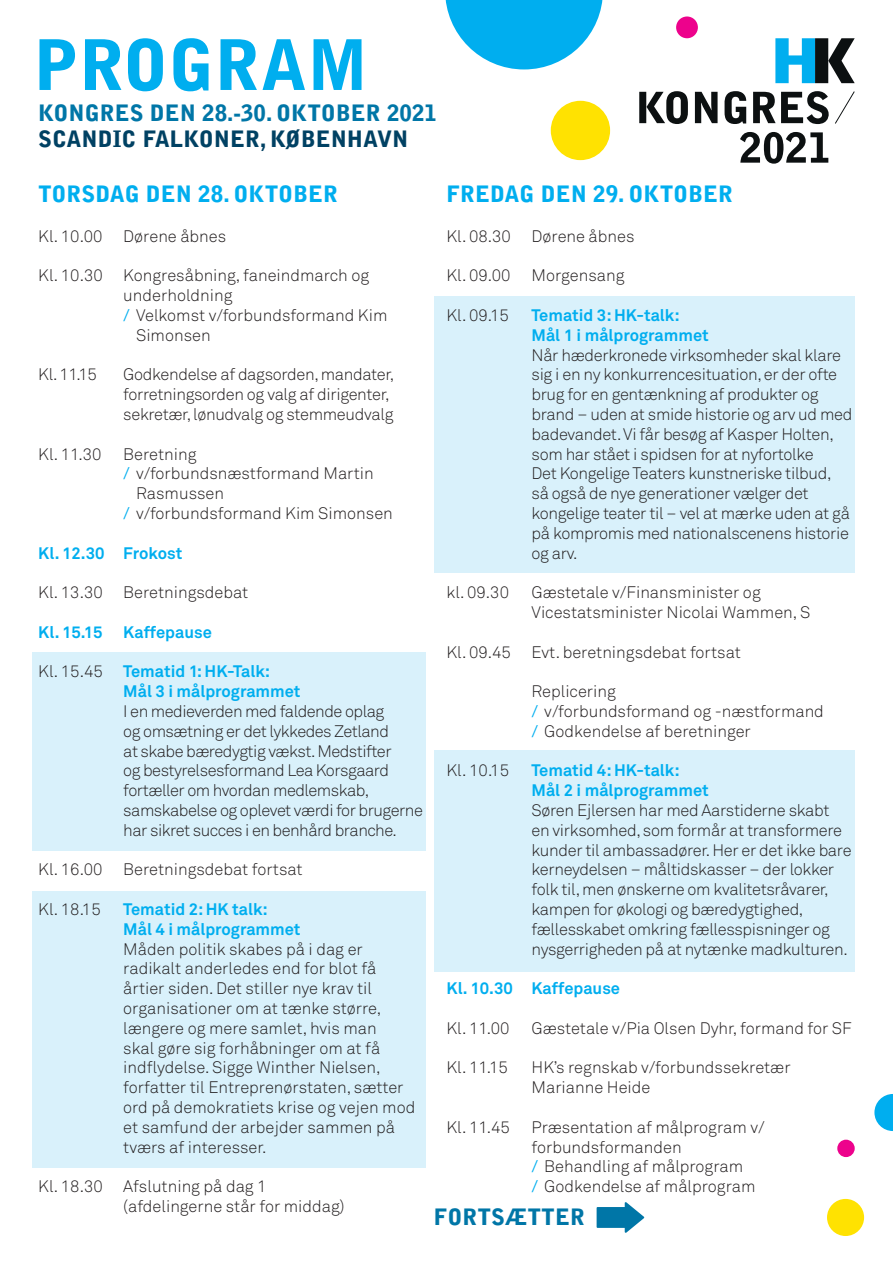
<style>
.page{position:relative;width:893px;height:1263px;background:#fff}
.page>*{position:absolute;margin:0;border:0;box-sizing:border-box;transform-origin:0 0}
.t1{font:900 69.15px "Bell Gothic Std";color:#00aeef}
.t2{font:900 22.5px "Bell Gothic Std";color:#00aeef}
.t3{font:900 22.5px "Bell Gothic Std";color:#0076a7}
.t4{font:900 22.5px "Bell Gothic Std";color:#004163}
.t5{font:16.5px/19.8px "Akkurat Light Pro";letter-spacing:-.02em;color:#231f20}
.t6{font:16.5px/19.8px "Akkurat Light Pro";color:#231f20}
.t7{font:700 16.5px/19.8px "Akkurat Pro";color:#00aeef}
.s1{font-family:"Akkurat Pro";color:#00aeef}
.s2{font-family:"Akkurat Light Pro";font-weight:400;color:#231f20}
</style>
<div class="page">
<svg style="left:835px;top:91px;width:20px;height:33px"></svg>
<svg style="left:639px;top:91px;width:49px;height:33px"></svg>
<svg style="left:695px;top:92px;width:23px;height:31px"></svg>
<svg style="left:725px;top:91px;width:21px;height:33px"></svg>
<svg style="left:753px;top:91px;width:76px;height:33px"></svg>
<svg style="left:775px;top:38px;width:40px;height:45px"></svg>
<div style="left:815px;top:38px;width:13px;height:45px;background:#0c1011"></div>
<svg style="left:828px;top:38px;width:27px;height:45px"></svg>
<svg style="left:740px;top:132px;width:88px;height:31px"></svg>
<div style="left:32px;top:652px;width:393px;height:198px;background:#d9f1fb"></div>
<div style="left:32px;top:891px;width:393px;height:276px;background:#d9f1fb"></div>
<div style="left:434px;top:297px;width:421px;height:276px;background:#d9f1fb"></div>
<div style="left:434px;top:750px;width:421px;height:221px;background:#d9f1fb"></div>
<svg style="left:597px;top:1202px;width:47px;height:31px"></svg>
<svg style="left:445px;top:0;width:158px;height:69px"></svg>
<div style="left:837px;top:1140px;width:18px;height:17px;background:#ed028c;border-radius:50%"></div>
<div style="left:827px;top:1199px;width:37px;height:37px;background:#ffe201;border-radius:50%"></div>
<svg style="left:874px;top:1094px;width:19px;height:37px"></svg>
<div style="left:551px;top:101px;width:59px;height:59px;background:#ffe201;border-radius:50%"></div>
<div style="left:676px;top:16px;width:22px;height:22px;background:#ed028c;border-radius:50%"></div>
<h1 class="t1" style="left:33px;top:25px;width:337px">PROGRAM</h1>
<h2 class="t3" style="left:38px;top:100px;width:400px">KONGRES DEN 28.-30. OKTOBER 2021</h2>
<h2 class="t4" style="left:38px;top:125px;width:372px">SCANDIC FALKONER, KØBENHAVN</h2>
<h2 class="t2" style="left:38px;top:181px;width:301px">TORSDAG DEN 28. OKTOBER</h2>
<p class="t5" style="left:38px;top:226px;width:66px">Kl. 10.00</p>
<p class="t6" style="left:123px;top:226px;width:104px">Dørene åbnes</p>
<p class="t6" style="left:38px;top:266px;width:332px">Kl. 10.30 Kongresåbning, faneindmarch og</p>
<p class="t6" style="left:123px;top:286px;width:111px">underholdning</p>
<p class="t6" style="left:123px;top:306px;width:266px"><span class="s1">/</span> Velkomst v/forbundsformand Kim</p>
<p class="t6" style="left:136px;top:325px;width:76px">Simonsen</p>
<p class="t5" style="left:38px;top:365px;width:60px">Kl. 11.15</p>
<p class="t5" style="left:123px;top:365px;width:272px">Godkendelse af dagsorden, mandater, forretningsorden og valg af dirigenter, sekretær, lønudvalg og stemmeudvalg</p>
<p class="t5" style="left:38px;top:444px;width:65px">Kl. 11.30</p>
<p class="t6" style="left:123px;top:444px;width:75px">Beretning</p>
<p class="t6" style="left:123px;top:464px;width:252px"><span class="s1">/</span> v/forbundsnæstformand Martin</p>
<p class="t6" style="left:136px;top:484px;width:89px">Rasmussen</p>
<p class="t6" style="left:123px;top:504px;width:271px"><span class="s1">/</span> v/forbundsformand Kim Simonsen</p>
<p class="t7" style="left:38px;top:543px;width:146px">Kl. 12.30 Frokost</p>
<p class="t6" style="left:38px;top:583px;width:212px">Kl. 13.30 Beretningsdebat</p>
<p class="t7" style="left:38px;top:622px;width:66px">Kl. 15.15</p>
<p class="t7" style="left:123px;top:622px;width:90px">Kaffepause</p>
<p class="t7" style="left:123px;top:662px;width:179px;text-indent:-85px"><span class="s2">Kl. 15.45</span> Tematid 1: HK-Talk:<br>Mål 3 i målprogrammet</p>
<p class="t5" style="left:123px;top:702px;width:301px">I en medieverden med faldende oplag<br>og omsætning er det lykkedes Zetland<br>at skabe bæredygtig vækst. Medstifter<br>og bestyrelsesformand Lea Korsgaard fortæller om hvordan medlemskab, samskabelse og oplevet værdi for brugerne har sikret succes i en benhård branche.</p>
<p class="t5" style="left:38px;top:860px;width:66px">Kl. 16.00</p>
<p class="t6" style="left:123px;top:860px;width:181px">Beretningsdebat fortsat</p>
<p class="t5" style="left:38px;top:900px;width:64px">Kl. 18.15</p>
<p class="t7" style="left:123px;top:899px;width:179px">Tematid 2: HK talk:<br>Mål 4 i målprogrammet</p>
<p class="t6" style="left:123px;top:939px;width:294px">Måden politik skabes på i dag er radikalt anderledes end for blot få årtier siden. Det stiller nye krav til organisationer om at tænke større, længere og mere samlet, hvis man<br>skal gøre sig forhåbninger om at få indflydelse. Sigge Winther Nielsen, forfatter til Entreprenørstaten, sætter ord på demokratiets krise og vejen mod et samfund der arbejder sammen på tværs af interesser.</p>
<p class="t6" style="left:123px;top:1177px;width:223px;text-indent:-85px">Kl. 18.30 Afslutning på dag 1 (afdelingerne står for middag)</p>
<h2 class="t2" style="left:446px;top:181px;width:288px">FREDAG DEN 29. OKTOBER</h2>
<p class="t6" style="left:446px;top:226px;width:189px">Kl. 08.30 Dørene åbnes</p>
<p class="t5" style="left:446px;top:266px;width:66px">Kl. 09.00</p>
<p class="t6" style="left:531px;top:266px;width:94px">Morgensang</p>
<p class="t5" style="left:446px;top:306px;width:64px">Kl. 09.15</p>
<p class="t7" style="left:531px;top:305px;width:179px">Tematid 3: HK-talk:<br>Mål 1 i målprogrammet</p>
<p class="t5" style="left:531px;top:345px;width:322px">Når hæderkronede virksomheder skal klare sig i en ny konkurrencesituation, er der ofte brug for en gentænkning af produkter og brand – uden at smide historie og arv ud med badevandet. Vi får besøg af Kasper Holten, som har stået i spidsen for at nyfortolke<br>Det Kongelige Teaters kunstneriske tilbud, så også de nye generationer vælger det kongelige teater til – vel at mærke uden at gå på kompromis med nationalscenens historie og arv.</p>
<p class="t5" style="left:446px;top:583px;width:64px">kl. 09.30</p>
<p class="t6" style="left:531px;top:583px;width:280px">Gæstetale v/Finansminister og<br>Vicestatsminister Nicolai Wammen, S</p>
<p class="t6" style="left:446px;top:642px;width:296px">Kl. 09.45 Evt. beretningsdebat fortsat</p>
<p class="t6" style="left:531px;top:682px;width:294px">Replicering<br><span class="s1">/</span> v/forbundsformand og -næstformand <span class="s1">/</span> Godkendelse af beretninger</p>
<p class="t5" style="left:446px;top:761px;width:64px">Kl. 10.15</p>
<p class="t7" style="left:531px;top:761px;width:179px">Tematid 4: HK-talk:<br>Mål 2 i målprogrammet</p>
<p class="t5" style="left:531px;top:801px;width:322px">Søren Ejlersen har med Aarstiderne skabt en virksomhed, som formår at transformere kunder til ambassadører. Her er det ikke bare kerneydelsen – måltidskasser – der lokker folk til, men ønskerne om kvalitetsråvarer, kampen for økologi og bæredygtighed, fællesskabet omkring fællesspisninger og nysgerrigheden på at nytænke madkulturen.</p>
<p class="t7" style="left:446px;top:979px;width:175px">Kl. 10.30 Kaffepause</p>
<p class="t5" style="left:446px;top:1018px;width:65px">Kl. 11.00</p>
<p class="t6" style="left:531px;top:1018px;width:322px">Gæstetale v/Pia Olsen Dyhr, formand for SF</p>
<p class="t5" style="left:446px;top:1058px;width:63px">Kl. 11.15</p>
<p class="t6" style="left:531px;top:1058px;width:261px">HK’s regnskab v/forbundssekretær<br>Marianne Heide</p>
<p class="t5" style="left:446px;top:1117px;width:65px">Kl. 11.45</p>
<p class="t6" style="left:531px;top:1117px;width:235px">Præsentation af målprogram v/ forbundsformanden<br><span class="s1">/</span> Behandling af målprogram<br><span class="s1">/</span> Godkendelse af målprogram</p>
<h2 class="t3" style="left:434px;top:1204px;width:153px">FORTSÆTTER</h2>
</div>
